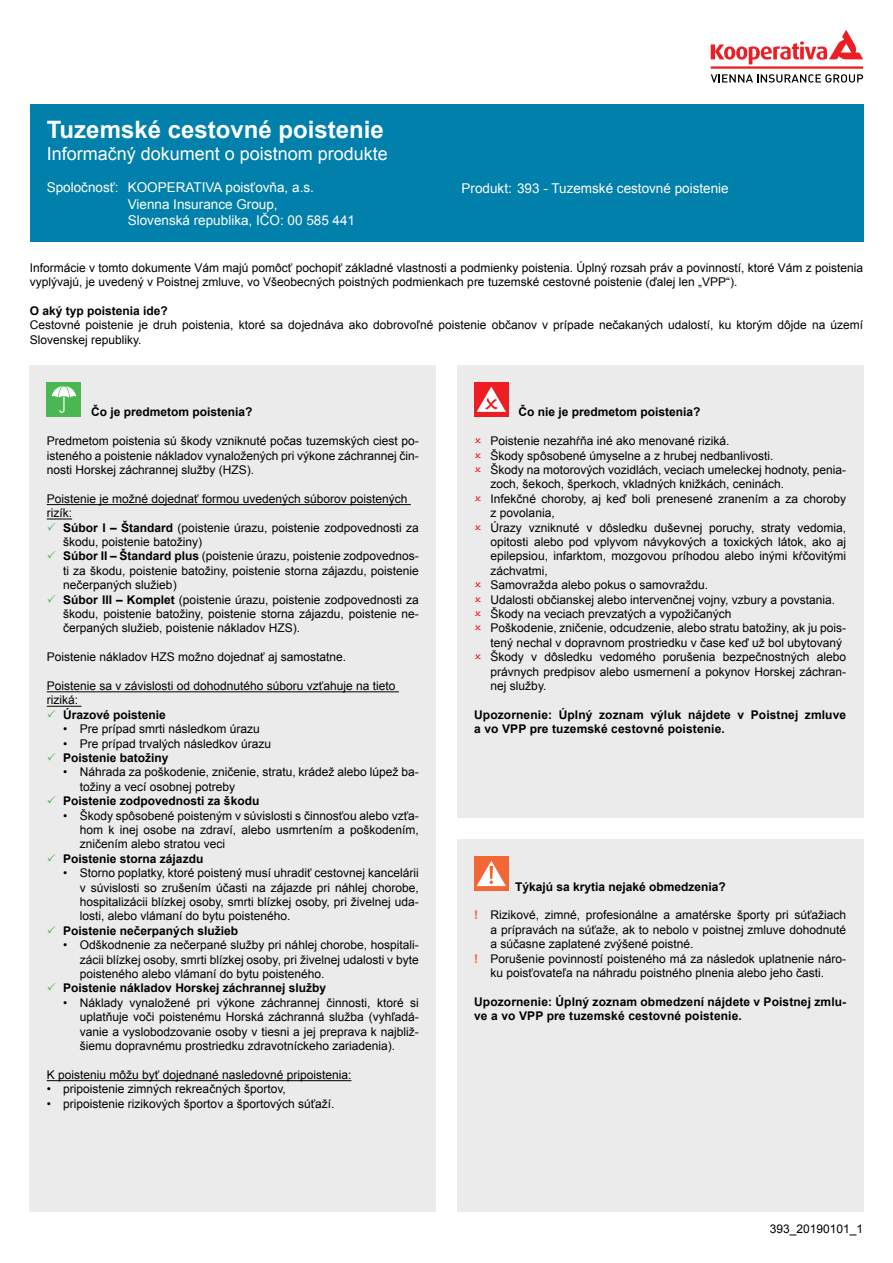
<style>
.page{position:relative;width:893px;height:1263px;background:#fff}
.page>*{position:absolute;margin:0;border:0;box-sizing:border-box;transform-origin:0 0}
.t1{font:700 24px "Arial";color:#fff}
.t2{font:18px "Arial";color:#fff}
.t3{font:13.5px/16.2px "Arial";color:#fff}
.t4{font:12px/14.4px "Arial";color:#000}
.t5{font:700 12px/14.4px "Arial";color:#000}
.s1{font-weight:700}
.s2{font-weight:700;color:#f26522}
</style>
<div class="page">
<div style="left:30px;top:104px;width:833px;height:138px;background:#0080ab"></div>
<svg style="left:711px;top:30px;width:152px;height:34px"></svg>
<hr style="left:711px;top:66px;width:152px;height:3px;background:#ed1d24">
<svg style="left:711px;top:74px;width:152px;height:9px"></svg>
<div style="left:30px;top:365px;width:406px;height:847px;background:#ebebec"></div>
<hr style="left:47px;top:504px;width:364px;height:1px;background:#000">
<hr style="left:47px;top:691px;width:352px;height:1px;background:#000">
<hr style="left:47px;top:706px;width:34px;height:1px;background:#000">
<hr style="left:47px;top:1080px;width:304px;height:1px;background:#000">
<div style="left:47px;top:382px;width:34px;height:34px;background:#4ab753"></div>
<svg style="left:52px;top:386px;width:24px;height:27px"></svg>
<div style="left:457px;top:365px;width:406px;height:453px;background:#ebebec"></div>
<div style="left:474px;top:382px;width:34px;height:34px;background:#ed1d24"></div>
<svg style="left:477px;top:386px;width:29px;height:26px"></svg>
<div style="left:457px;top:839px;width:406px;height:373px;background:#ebebec"></div>
<div style="left:474px;top:856px;width:34px;height:34px;background:#f26735"></div>
<svg style="left:477px;top:861px;width:29px;height:25px"></svg>
<svg style="left:47px;top:519px;width:25px;height:1px"></svg>
<h1 class="t1" style="left:47px;top:114px;width:338px">Tuzemské cestovné poistenie</h1>
<h2 class="t2" style="left:47px;top:142px;width:343px">Informačný dokument o poistnom produkte</h2>
<p class="t3" style="left:128px;top:180px;width:229px;text-indent:-81px">Spoločnosť: KOOPERATIVA poisťovňa, a.s.<br>Vienna Insurance Group,<br>Slovenská republika, IČO: 00 585 441</p>
<p class="t4" style="left:30px;top:260px;width:835px">Informácie v tomto dokumente Vám majú pomôcť pochopiť základné vlastnosti a podmienky poistenia. Úplný rozsah práv a povinností, ktoré Vám z poistenia vyplývajú, je uvedený v Poistnej zmluve, vo Všeobecných poistných podmienkach pre tuzemské cestovné poistenie (ďalej len „VPP“).</p>
<p class="t5" style="left:30px;top:304px;width:140px">O aký typ poistenia ide?</p>
<p class="t4" style="left:30px;top:318px;width:835px">Cestovné poistenie je druh poistenia, ktoré sa dojednáva ako dobrovoľné poistenie občanov v prípade nečakaných udalostí, ku ktorým dôjde na území<br>Slovenskej republiky.</p>
<p class="t3" style="left:462px;top:180px;width:269px">Produkt: 393 - Tuzemské cestovné poistenie</p>
<p class="t5" style="left:91px;top:405px;width:163px">Čo je predmetom poistenia?</p>
<p class="t4" style="left:47px;top:434px;width:374px;text-align:justify">Predmetom poistenia sú škody vzniknuté počas tuzemských ciest po&shy;isteného a poistenie nákladov vynaložených pri výkone záchrannej čin&shy;nosti Horskej záchrannej služby (HZS).</p>
<p class="t4" style="left:47px;top:491px;width:362px">Poistenie je možné dojednať formou uvedených súborov poistených rizík:</p>
<p class="t4" style="left:63px;top:520px;width:357px"><span class="s1">Súbor I – Štandard</span> (poistenie úrazu, poistenie zodpovednosti za škodu, poistenie batožiny)<br><span class="s1">Súbor II – Štandard plus</span> (poistenie úrazu, poistenie zodpovednos&shy;ti za škodu, poistenie batožiny, poistenie storna zájazdu, poistenie nečerpaných služieb)<br><span class="s1">Súbor III – Komplet</span> (poistenie úrazu, poistenie zodpovednosti za škodu, poistenie batožiny, poistenie storna zájazdu, poistenie ne&shy;čerpaných služieb, poistenie nákladov HZS).</p>
<p class="t4" style="left:47px;top:650px;width:301px">Poistenie nákladov HZS možno dojednať aj samostatne.</p>
<p class="t4" style="left:47px;top:679px;width:350px">Poistenie sa v závislosti od dohodnutého súboru vzťahuje na tieto riziká:</p>
<p class="t5" style="left:63px;top:708px;width:104px">Úrazové poistenie</p>
<p class="t4" style="left:63px;top:722px;width:198px">• Pre prípad smrti následkom úrazu</p>
<p class="t4" style="left:63px;top:736px;width:209px">• Pre prípad trvalých následkov úrazu</p>
<p class="t5" style="left:63px;top:751px;width:107px">Poistenie batožiny</p>
<p class="t4" style="left:80px;top:765px;width:341px;text-indent:-16px">• Náhrada za poškodenie, zničenie, stratu, krádež alebo lúpež ba&shy;tožiny a vecí osobnej potreby</p>
<p class="t5" style="left:63px;top:794px;width:198px">Poistenie zodpovednosti za škodu</p>
<p class="t4" style="left:80px;top:808px;width:341px;text-align:justify;text-indent:-16px">• Škody spôsobené poisteným v súvislosti s činnosťou alebo vzťa&shy;hom k inej osobe na zdraví, alebo usmrtením a poškodením, zničením alebo stratou veci</p>
<p class="t5" style="left:63px;top:852px;width:142px">Poistenie storna zájazdu</p>
<p class="t4" style="left:80px;top:866px;width:341px;text-align:justify;text-indent:-16px">• Storno poplatky, ktoré poistený musí uhradiť cestovnej kancelárii v súvislosti so zrušením účasti na zájazde pri náhlej chorobe, hospitalizácii blízkej osoby, smrti blízkej osoby, pri živelnej uda&shy;losti, alebo vlámaní do bytu poisteného.</p>
<p class="t5" style="left:63px;top:924px;width:176px">Poistenie nečerpaných služieb</p>
<p class="t4" style="left:80px;top:938px;width:341px;text-align:justify;text-indent:-16px">• Odškodnenie za nečerpané služby pri náhlej chorobe, hospitali&shy;zácii blízkej osoby, smrti blízkej osoby, pri živelnej udalosti v byte poisteného alebo vlámaní do bytu poisteného.</p>
<p class="t5" style="left:63px;top:981px;width:264px">Poistenie nákladov Horskej záchrannej služby</p>
<p class="t4" style="left:80px;top:995px;width:341px;text-align:justify;text-indent:-16px">• Náklady vynaložené pri výkone záchrannej činnosti, ktoré si uplatňuje voči poistenému Horská záchranná služba (vyhľadá&shy;vanie a vyslobodzovanie osoby v tiesni a jej preprava k najbliž&shy;šiemu dopravnému prostriedku zdravotníckeho zariadenia).</p>
<p class="t4" style="left:47px;top:1067px;width:306px">K poisteniu môžu byť dojednané nasledovné pripoistenia:</p>
<p class="t4" style="left:47px;top:1082px;width:241px">• pripoistenie zimných rekreačných športov,</p>
<p class="t4" style="left:47px;top:1096px;width:289px">• pripoistenie rizikových športov a športových súťaží.</p>
<p class="t5" style="left:518px;top:405px;width:184px">Čo nie je predmetom poistenia?</p>
<p class="t4" style="left:491px;top:434px;width:357px">Poistenie nezahŕňa iné ako menované riziká.<br>Škody spôsobené úmyselne a z hrubej nedbanlivosti.<br>Škody na motorových vozidlách, veciach umeleckej hodnoty, penia&shy;zoch, šekoch, šperkoch, vkladných knižkách, ceninách.<br>Infekčné choroby, aj keď boli prenesené zranením a za choroby z povolania,<br>Úrazy vzniknuté v dôsledku duševnej poruchy, straty vedomia, opitosti alebo pod vplyvom návykových a toxických látok, ako aj epilepsiou, infarktom, mozgovou príhodou alebo inými kŕčovitými záchvatmi,<br>Samovražda alebo pokus o samovraždu.<br>Udalosti občianskej alebo intervenčnej vojny, vzbury a povstania.<br>Škody na veciach prevzatých a vypožičaných<br>Poškodenie, zničenie, odcudzenie, alebo stratu batožiny, ak ju pois&shy;tený nechal v dopravnom prostriedku v čase keď už bol ubytovaný Škody v dôsledku vedomého porušenia bezpečnostných alebo právnych predpisov alebo usmernení a pokynov Horskej záchran&shy;nej služby.</p>
<p class="t5" style="left:474px;top:708px;width:374px">Upozornenie: Úplný zoznam výluk nájdete v Poistnej zmluve a vo VPP pre tuzemské cestovné poistenie.</p>
<p class="t5" style="left:515px;top:879px;width:212px">Týkajú sa krytia nejaké obmedzenia?</p>
<p class="t4" style="left:474px;top:908px;width:374px"><span class="s2">!</span> Rizikové, zimné, profesionálne a amatérske športy pri súťažiach</p>
<p class="t4" style="left:491px;top:922px;width:357px">a prípravách na súťaže, ak to nebolo v poistnej zmluve dohodnuté</p>
<p class="t4" style="left:491px;top:937px;width:204px">a súčasne zaplatené zvýšené poistné.</p>
<p class="t4" style="left:474px;top:951px;width:374px"><span class="s2">!</span> Porušenie povinností poisteného má za následok uplatnenie náro-</p>
<p class="t4" style="left:491px;top:966px;width:335px">ku poisťovateľa na náhradu poistného plnenia alebo jeho časti.</p>
<p class="t5" style="left:474px;top:995px;width:374px">Upozornenie: Úplný zoznam obmedzení nájdete v Poistnej zmlu&shy;ve a vo VPP pre tuzemské cestovné poistenie.</p>
<p class="t4" style="left:770px;top:1222px;width:95px">393_20190101_1</p>
</div>
